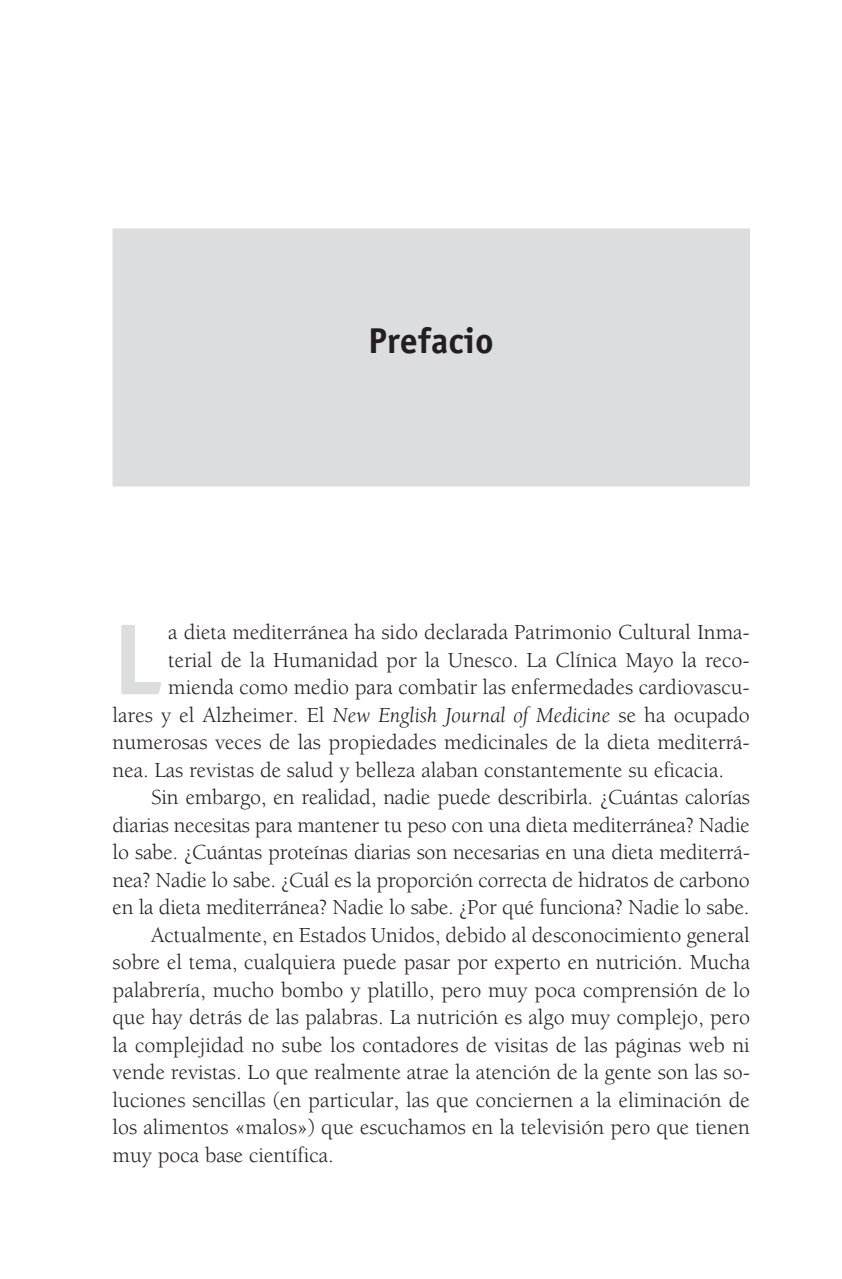
<style>
.page{position:relative;width:842px;height:1279px;background:#fff}
.page>*{position:absolute;margin:0;border:0;box-sizing:border-box;transform-origin:0 0}
.t1{font:700 101.2px "Officina Sans Std";color:#dcdddf}
.t2{font:700 36px "Officina Sans Std";color:#231f20}
.t3{font:22px "Berkeley Std";color:#231f20}
.s1{font-style:italic}
</style>
<div class="page">
<div style="left:113px;top:228px;width:637px;height:258px;background:#dcdddf"></div>
<h2 class="t2" style="left:368px;top:318px;width:127px">Prefacio</h2>
<h1 class="t1" style="left:113px;top:597px;width:52px">L</h1>
<p class="t3" style="left:168px;top:621px;width:583px">a dieta mediterránea ha sido declarada Patrimonio Cultural Inma-</p>
<p class="t3" style="left:168px;top:648px;width:583px">terial de la Humanidad por la Unesco. La Clínica Mayo la reco-</p>
<p class="t3" style="left:168px;top:676px;width:583px">mienda como medio para combatir las enfermedades cardiovascu-</p>
<p class="t3" style="left:113px;top:703px;width:639px">lares y el Alzheimer. El <span class="s1">New English Journal of Medicine</span> se ha ocupado</p>
<p class="t3" style="left:113px;top:731px;width:639px">numerosas veces de las propiedades medicinales de la dieta mediterrá-</p>
<p class="t3" style="left:113px;top:758px;width:613px">nea. Las revistas de salud y belleza alaban constantemente su eficacia.</p>
<p class="t3" style="left:151px;top:786px;width:600px">Sin embargo, en realidad, nadie puede describirla. ¿Cuántas calorías</p>
<p class="t3" style="left:113px;top:813px;width:639px">diarias necesitas para mantener tu peso con una dieta mediterránea? Nadie</p>
<p class="t3" style="left:113px;top:841px;width:639px">lo sabe. ¿Cuántas proteínas diarias son necesarias en una dieta mediterrá-</p>
<p class="t3" style="left:113px;top:868px;width:639px">nea? Nadie lo sabe. ¿Cuál es la proporción correcta de hidratos de carbono</p>
<p class="t3" style="left:113px;top:896px;width:638px">en la dieta mediterránea? Nadie lo sabe. ¿Por qué funciona? Nadie lo sabe.</p>
<p class="t3" style="left:151px;top:923px;width:600px">Actualmente, en Estados Unidos, debido al desconocimiento general</p>
<p class="t3" style="left:113px;top:951px;width:639px">sobre el tema, cualquiera puede pasar por experto en nutrición. Mucha</p>
<p class="t3" style="left:113px;top:978px;width:639px">palabrería, mucho bombo y platillo, pero muy poca comprensión de lo</p>
<p class="t3" style="left:113px;top:1006px;width:639px">que hay detrás de las palabras. La nutrición es algo muy complejo, pero</p>
<p class="t3" style="left:113px;top:1033px;width:639px">la complejidad no sube los contadores de visitas de las páginas web ni</p>
<p class="t3" style="left:113px;top:1061px;width:639px">vende revistas. Lo que realmente atrae la atención de la gente son las so-</p>
<p class="t3" style="left:113px;top:1088px;width:639px">luciones sencillas (en particular, las que conciernen a la eliminación de</p>
<p class="t3" style="left:113px;top:1116px;width:639px">los alimentos «malos») que escuchamos en la televisión pero que tienen</p>
<p class="t3" style="left:113px;top:1143px;width:223px">muy poca base científica.</p>
</div>
